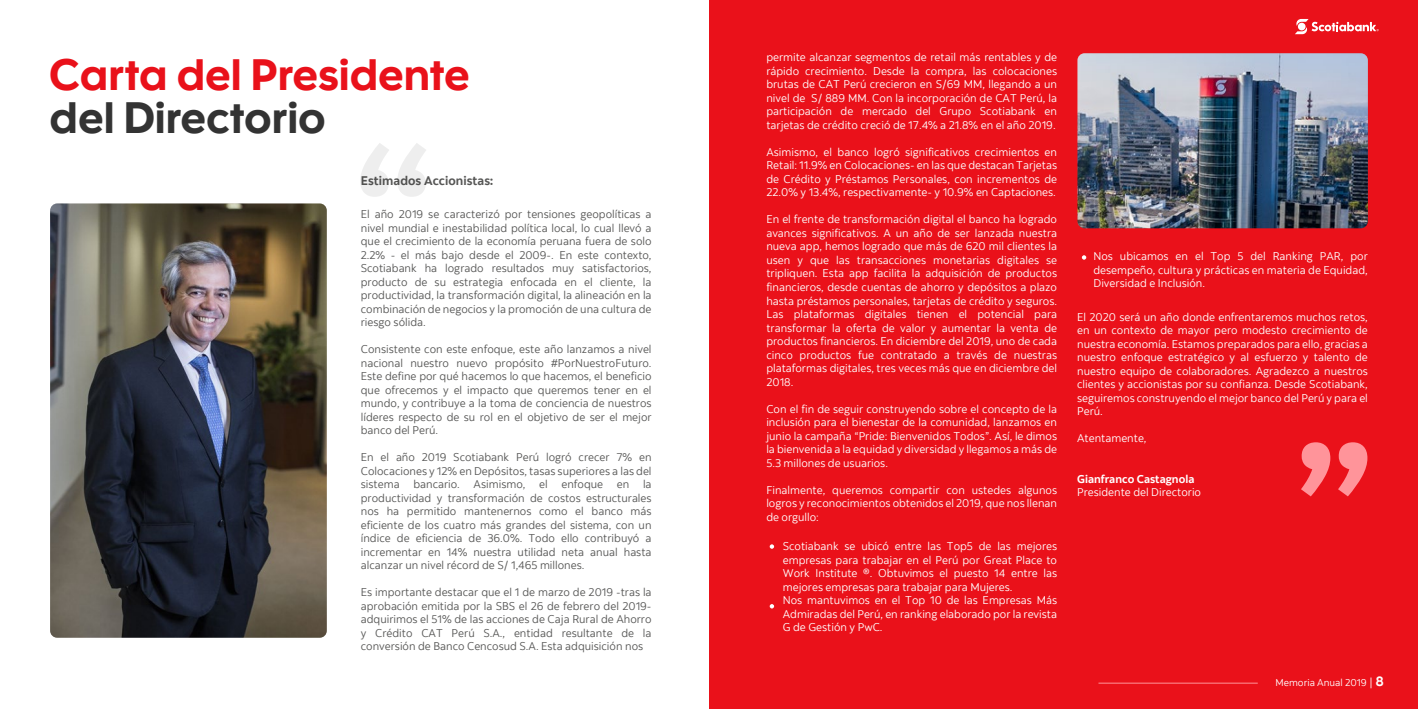
<style>
.page{position:relative;width:1418px;height:709px;background:#fff}
.page>*{position:absolute;margin:0;border:0;box-sizing:border-box;transform-origin:0 0}
.t1{font:700 179px "Scotia";color:#000}
.t2{font:700 179px "Scotia";color:#ff949a}
.t3{font:43.75px "Scotia Headline";color:#e9111a}
.t4{font:43.75px "Scotia Headline";color:#333}
.t5{font:700 12.5px "Scotia";letter-spacing:.005em;color:#575756}
.t6{font:11.25px/13.5px "Scotia";color:#fff;text-align:justify}
.t7{font:11.25px/13.5px "Scotia";color:#575756;text-align:justify}
.t8{font:700 11.25px "Scotia";color:#fff}
.t9{font:10px "Scotia";color:#fff}
.s1{font-size:11.25px}
.s2{font-weight:700;font-size:13.75px}
</style>
<div class="page">
<div style="left:709px;top:0;width:708px;height:709px;background:#ea111a"></div>
<img style="left:50px;top:203px;width:277px;height:434px">
<img style="left:1077px;top:53px;width:290px;height:175px">
<svg style="left:1081px;top:255px;width:5px;height:5px"></svg>
<svg style="left:769px;top:544px;width:5px;height:5px"></svg>
<svg style="left:769px;top:604px;width:5px;height:4px"></svg>
<hr style="left:1098px;top:683px;width:159px;height:1px;background:#ff949a">
<svg style="left:1295px;top:19px;width:83px;height:15px"></svg>
<div style="left:1297px;top:23px;width:8px;height:7px;background:#fff;border-radius:50%"></div>
<h2 class="t3" style="left:50px;top:48px;width:421px">Carta del Presidente</h2>
<h2 class="t4" style="left:50px;top:92px;width:278px">del Directorio</h2>
<h1 class="t1" style="left:353px;top:95px;width:80px">“</h1>
<p class="t5" style="left:361px;top:172px;width:134px">Estimados Accionistas:</p>
<p class="t7" style="left:361px;top:207px;width:292px">El año 2019 se caracterizó por tensiones geopolíticas a nivel mundial e inestabilidad política local, lo cual llevó a que el crecimiento de la economía peruana fuera de solo 2.2% - el más bajo desde el 2009-. En este contexto, Scotiabank ha logrado resultados muy satisfactorios, producto de su estrategia enfocada en el cliente, la productividad, la transformación digital, la alineación en la combinación de negocios y la promoción de una cultura de riesgo sólida.</p>
<p class="t7" style="left:361px;top:342px;width:292px">Consistente con este enfoque, este año lanzamos a nivel nacional nuestro nuevo propósito #PorNuestroFuturo.<br>Este define por qué hacemos lo que hacemos, el beneficio que ofrecemos y el impacto que queremos tener en el mundo, y contribuye a la toma de conciencia de nuestros líderes respecto de su rol en el objetivo de ser el mejor banco del Perú.</p>
<p class="t7" style="left:361px;top:450px;width:292px">En el año 2019 Scotiabank Perú logró crecer 7% en Colocaciones y 12% en Depósitos, tasas superiores a las del sistema bancario. Asimismo, el enfoque en la productividad y transformación de costos estructurales nos ha permitido mantenernos como el banco más eficiente de los cuatro más grandes del sistema, con un índice de eficiencia de 36.0%. Todo ello contribuyó a incrementar en 14% nuestra utilidad neta anual hasta alcanzar un nivel récord de S/ 1,465 millones.</p>
<p class="t7" style="left:361px;top:585px;width:292px">Es importante destacar que el 1 de marzo de 2019 -tras la aprobación emitida por la SBS el 26 de febrero del 2019- adquirimos el 51% de las acciones de Caja Rural de Ahorro y Crédito CAT Perú S.A., entidad resultante de la conversión de Banco Cencosud S.A. Esta adquisición nos</p>
<p class="t6" style="left:766px;top:51px;width:292px">permite alcanzar segmentos de retail más rentables y de rápido crecimiento. Desde la compra, las colocaciones brutas de CAT Perú crecieron en S/69 MM, llegando a un nivel de S/ 889 MM. Con la incorporación de CAT Perú, la participación de mercado del Grupo Scotiabank en tarjetas de crédito creció de 17.4% a 21.8% en el año 2019.</p>
<p class="t6" style="left:766px;top:145px;width:292px">Asimismo, el banco logró significativos crecimientos en Retail: 11.9% en Colocaciones- en las que destacan Tarjetas de Crédito y Préstamos Personales, con incrementos de 22.0% y 13.4%, respectivamente- y 10.9% en Captaciones.</p>
<p class="t6" style="left:766px;top:213px;width:292px">En el frente de transformación digital el banco ha logrado avances significativos. A un año de ser lanzada nuestra nueva app, hemos logrado que más de 620 mil clientes la usen y que las transacciones monetarias digitales se tripliquen. Esta app facilita la adquisición de productos financieros, desde cuentas de ahorro y depósitos a plazo hasta préstamos personales, tarjetas de crédito y seguros.<br>Las plataformas digitales tienen el potencial para transformar la oferta de valor y aumentar la venta de productos financieros. En diciembre del 2019, uno de cada cinco productos fue contratado a través de nuestras plataformas digitales, tres veces más que en diciembre del 2018.</p>
<p class="t6" style="left:766px;top:402px;width:292px">Con el fin de seguir construyendo sobre el concepto de la inclusión para el bienestar de la comunidad, lanzamos en junio la campaña “Pride: Bienvenidos Todos”. Así, le dimos la bienvenida a la equidad y diversidad y llegamos a más de 5.3 millones de usuarios.</p>
<p class="t6" style="left:766px;top:483px;width:292px">Finalmente, queremos compartir con ustedes algunos logros y reconocimientos obtenidos el 2019, que nos llenan de orgullo:</p>
<p class="t6" style="left:782px;top:539px;width:276px;text-align:left">Scotiabank se ubicó entre las Top5 de las mejores empresas para trabajar en el Perú por Great Place to Work Institute ®. Obtuvimos el puesto 14 entre las mejores empresas para trabajar para Mujeres.<br>Nos mantuvimos en el Top 10 de las Empresas Más Admiradas del Perú, en ranking elaborado por la revista G de Gestión y PwC.</p>
<p class="t6" style="left:1093px;top:249px;width:276px">Nos ubicamos en el Top 5 del Ranking PAR, por desempeño, cultura y prácticas en materia de Equidad, Diversidad e Inclusión.</p>
<p class="t6" style="left:1077px;top:310px;width:292px">El 2020 será un año donde enfrentaremos muchos retos, en un contexto de mayor pero modesto crecimiento de nuestra economía. Estamos preparados para ello, gracias a nuestro enfoque estratégico y al esfuerzo y talento de nuestro equipo de colaboradores. Agradezco a nuestros clientes y accionistas por su confianza. Desde Scotiabank, seguiremos construyendo el mejor banco del Perú y para el Perú.</p>
<p class="t6" style="left:1077px;top:431px;width:71px">Atentamente,</p>
<p class="t8" style="left:1077px;top:472px;width:119px">Gianfranco Castagnola</p>
<p class="t6" style="left:1077px;top:485px;width:125px">Presidente del Directorio</p>
<h1 class="t2" style="left:1295px;top:393px;width:80px">”</h1>
<p class="t9" style="left:1275px;top:676px;width:110px">Memoria Anual 2019 <span class="s1">|</span> <span class="s2">8</span></p>
</div>
